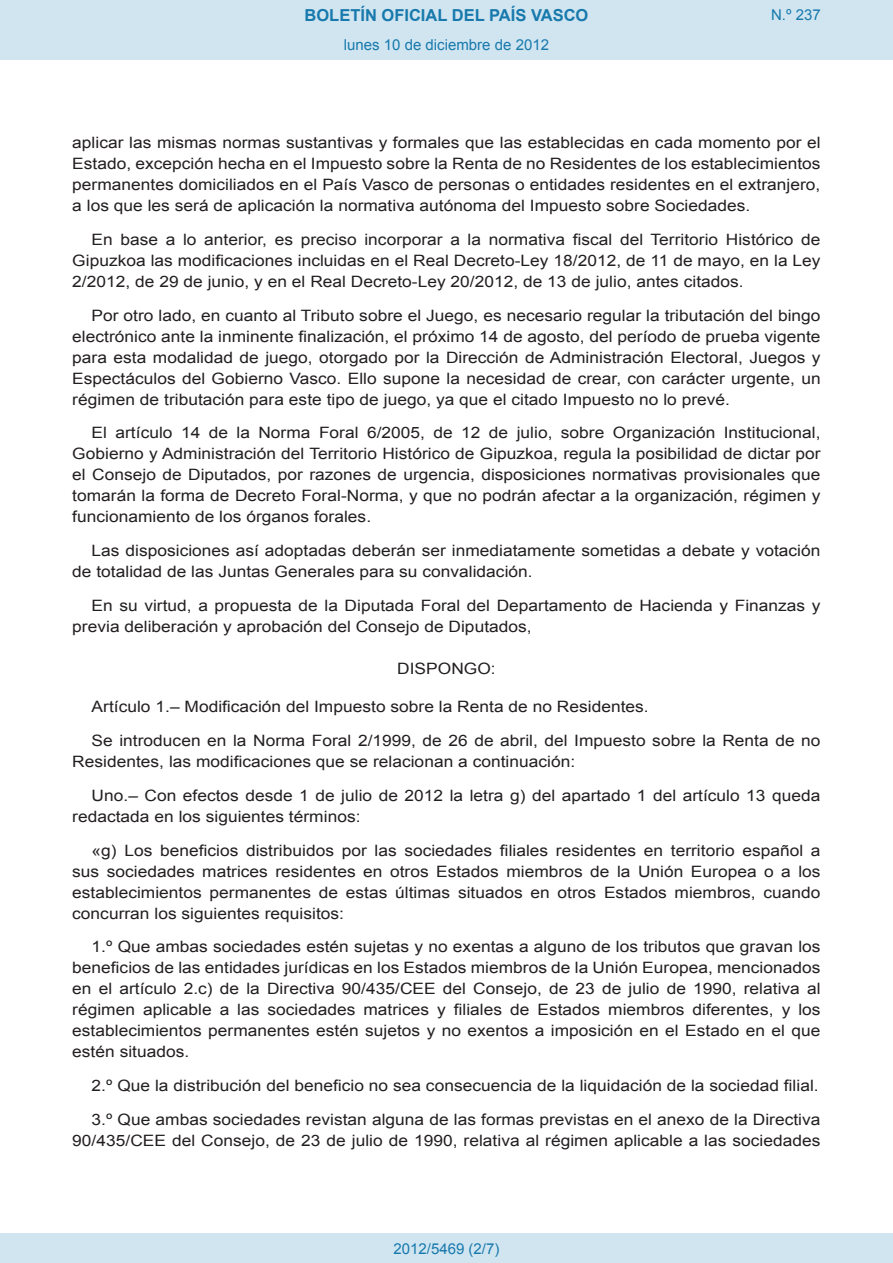
<style>
.page{position:relative;width:893px;height:1263px;background:#fff}
.page>*{position:absolute;margin:0;border:0;box-sizing:border-box;transform-origin:0 0}
.t1{font:700 16.5px "Arial";color:#1879ad}
.BOPVDetalle{font:15.6px/21px "Arial";color:#231f20;text-align:justify;scale:1.11 1}
.BOPVClave{font:15.6px "Arial";color:#231f20;scale:1.11 1}
.Paginacion_Centro{font:15px "Arial";color:#1879ad}
</style>
<div class="page">
<div style="left:0;top:0;width:893px;height:60px;background:#d0e5f0"></div>
<div style="left:0;top:1233px;width:893px;height:30px;background:#d0e5f0"></div>
<p class="t1" style="left:305px;top:4px;width:285px">BOLETÍN OFICIAL DEL PAÍS VASCO</p>
<p class="Paginacion_Centro" style="left:344px;top:35px;width:207px">lunes 10 de diciembre de 2012</p>
<p class="Paginacion_Centro" style="left:771px;top:5px;width:51px">N.º 237</p>
<p class="BOPVDetalle" style="left:72px;top:132px;width:676px">aplicar las mismas normas sustantivas y formales que las establecidas en cada momento por el Estado, excepción hecha en el Impuesto sobre la Renta de no Residentes de los establecimientos permanentes domiciliados en el País Vasco de personas o entidades residentes en el extranjero, a los que les será de aplicación la normativa autónoma del Impuesto sobre Sociedades.</p>
<p class="BOPVDetalle" style="left:72px;top:229px;width:676px;text-indent:19px">En base a lo anterior, es preciso incorporar a la normativa fiscal del Territorio Histórico de Gipuzkoa las modificaciones incluidas en el Real Decreto-Ley 18/2012, de 11 de mayo, en la Ley 2/2012, de 29 de junio, y en el Real Decreto-Ley 20/2012, de 13 de julio, antes citados.</p>
<p class="BOPVDetalle" style="left:72px;top:305px;width:676px;text-indent:19px">Por otro lado, en cuanto al Tributo sobre el Juego, es necesario regular la tributación del bingo electrónico ante la inminente finalización, el próximo 14 de agosto, del período de prueba vigente para esta modalidad de juego, otorgado por la Dirección de Administración Electoral, Juegos y Espectáculos del Gobierno Vasco. Ello supone la necesidad de crear, con carácter urgente, un régimen de tributación para este tipo de juego, ya que el citado Impuesto no lo prevé.</p>
<p class="BOPVDetalle" style="left:72px;top:423px;width:676px;text-indent:19px">El artículo 14 de la Norma Foral 6/2005, de 12 de julio, sobre Organización Institucional, Gobierno y Administración del Territorio Histórico de Gipuzkoa, regula la posibilidad de dictar por el Consejo de Diputados, por razones de urgencia, disposiciones normativas provisionales que tomarán la forma de Decreto Foral-Norma, y que no podrán afectar a la organización, régimen y funcionamiento de los órganos forales.</p>
<p class="BOPVDetalle" style="left:72px;top:540px;width:676px;text-indent:19px">Las disposiciones así adoptadas deberán ser inmediatamente sometidas a debate y votación de totalidad de las Juntas Generales para su convalidación.</p>
<p class="BOPVDetalle" style="left:72px;top:595px;width:676px;text-indent:19px">En su virtud, a propuesta de la Diputada Foral del Departamento de Hacienda y Finanzas y previa deliberación y aprobación del Consejo de Diputados,</p>
<p class="BOPVClave" style="left:397px;top:658px;width:90px">DISPONGO:</p>
<p class="BOPVDetalle" style="left:92px;top:696px;width:503px">Artículo 1.– Modificación del Impuesto sobre la Renta de no Residentes.</p>
<p class="BOPVDetalle" style="left:72px;top:730px;width:676px;text-indent:19px">Se introducen en la Norma Foral 2/1999, de 26 de abril, del Impuesto sobre la Renta de no<br>Residentes, las modificaciones que se relacionan a continuación:</p>
<p class="BOPVDetalle" style="left:72px;top:785px;width:675px;text-indent:19px">Uno.– Con efectos desde 1 de julio de 2012 la letra g) del apartado 1 del artículo 13 queda redactada en los siguientes términos:</p>
<p class="BOPVDetalle" style="left:72px;top:840px;width:676px;text-indent:19px">«g) Los beneficios distribuidos por las sociedades filiales residentes en territorio español a sus sociedades matrices residentes en otros Estados miembros de la Unión Europea o a los establecimientos permanentes de estas últimas situados en otros Estados miembros, cuando concurran los siguientes requisitos:</p>
<p class="BOPVDetalle" style="left:72px;top:936px;width:676px;text-indent:19px">1.º Que ambas sociedades estén sujetas y no exentas a alguno de los tributos que gravan los beneficios de las entidades jurídicas en los Estados miembros de la Unión Europea, mencionados en el artículo 2.c) de la Directiva 90/435/CEE del Consejo, de 23 de julio de 1990, relativa al régimen aplicable a las sociedades matrices y filiales de Estados miembros diferentes, y los establecimientos permanentes estén sujetos y no exentos a imposición en el Estado en el que estén situados.</p>
<p class="BOPVDetalle" style="left:92px;top:1075px;width:656px">2.º Que la distribución del beneficio no sea consecuencia de la liquidación de la sociedad filial.</p>
<p class="BOPVDetalle" style="left:72px;top:1109px;width:676px;text-align:right">3.º Que ambas sociedades revistan alguna de las formas previstas en el anexo de la Directiva<br>90/435/CEE del Consejo, de 23 de julio de 1990, relativa al régimen aplicable a las sociedades</p>
<p class="Paginacion_Centro" style="left:393px;top:1238px;width:107px">2012/5469 (2/7)</p>
</div>
